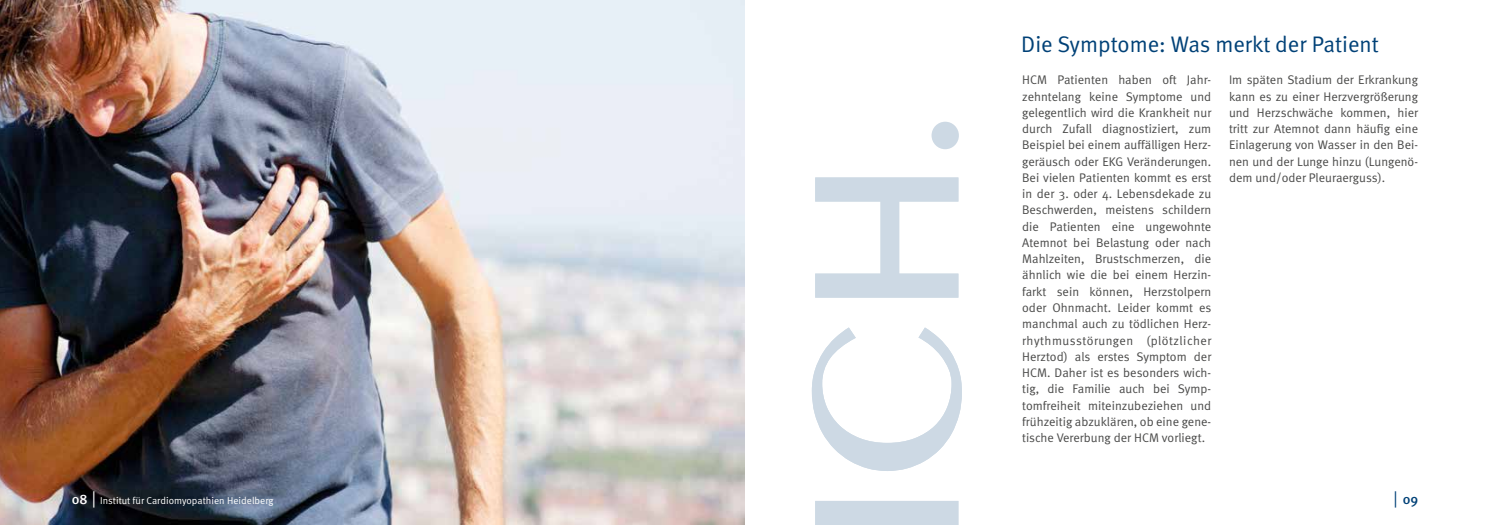
<style>
.page{position:relative;width:1489px;height:525px;background:#fff}
.page>*{position:absolute;margin:0;border:0;box-sizing:border-box;transform-origin:0 0}
.t1{font:22.5px "Meta Normal";color:#004177}
.t2{font:500 13.75px "Meta";color:#004177}
.t3{font:12.5px/16.2px "Meta Normal";letter-spacing:.005em;color:#4a4a49;text-align:justify}
.t4{font:10px "Meta Normal";letter-spacing:.005em;color:#fff}
.s1{font-family:"Meta";font-weight:500;font-size:13.75px}
.s2{font-family:"Helvetica Neue";font-size:16.25px}
.s3{font-family:"Helvetica Neue";font-weight:400;font-size:16.25px}
</style>
<div class="page">
<img style="left:0;top:0;width:744px;height:524px">
<svg style="left:811px;top:177px;width:150px;height:347px"></svg>
<div style="left:931px;top:122px;width:27px;height:27px;background:#cdd9e4;border-radius:50%"></div>
<p class="t4" style="left:72px;top:495px;width:203px"><span class="s1">08</span> <span class="s2">|</span> Institut für Cardiomyopathien Heidelberg</p>
<h1 class="t1" style="left:1021px;top:31px;width:359px">Die Symptome: Was merkt der Patient</h1>
<p class="t3" style="left:1022px;top:72px;width:191px">HCM Patienten haben oft Jahr&shy;zehntelang keine Symptome und gelegentlich wird die Krankheit nur durch Zufall diagnostiziert, zum Beispiel bei einem auffälligen Herz&shy;geräusch oder EKG Veränderungen.<br>Bei vielen Patienten kommt es erst in der 3. oder 4. Lebensdekade zu Beschwerden, meistens schildern die Patienten eine ungewohnte Atemnot bei Belastung oder nach Mahlzeiten, Brustschmerzen, die ähnlich wie die bei einem Herzin&shy;farkt sein können, Herzstolpern oder Ohnmacht. Leider kommt es manchmal auch zu tödlichen Herz&shy;rhythmusstörungen (plötzlicher Herztod) als erstes Symptom der HCM. Daher ist es besonders wich&shy;tig, die Familie auch bei Symp&shy;tomfreiheit miteinzubeziehen und frühzeitig abzuklären, ob eine gene&shy;tische Vererbung der HCM vorliegt.</p>
<p class="t3" style="left:1228px;top:72px;width:190px">Im späten Stadium der Erkrankung kann es zu einer Herzvergrößerung und Herzschwäche kommen, hier tritt zur Atemnot dann häufig eine Einlagerung von Wasser in den Bei&shy;nen und der Lunge hinzu (Lungenö&shy;dem und/oder Pleuraerguss).</p>
<p class="t2" style="left:1393px;top:491px;width:26px"><span class="s3">|</span> 09</p>
</div>
